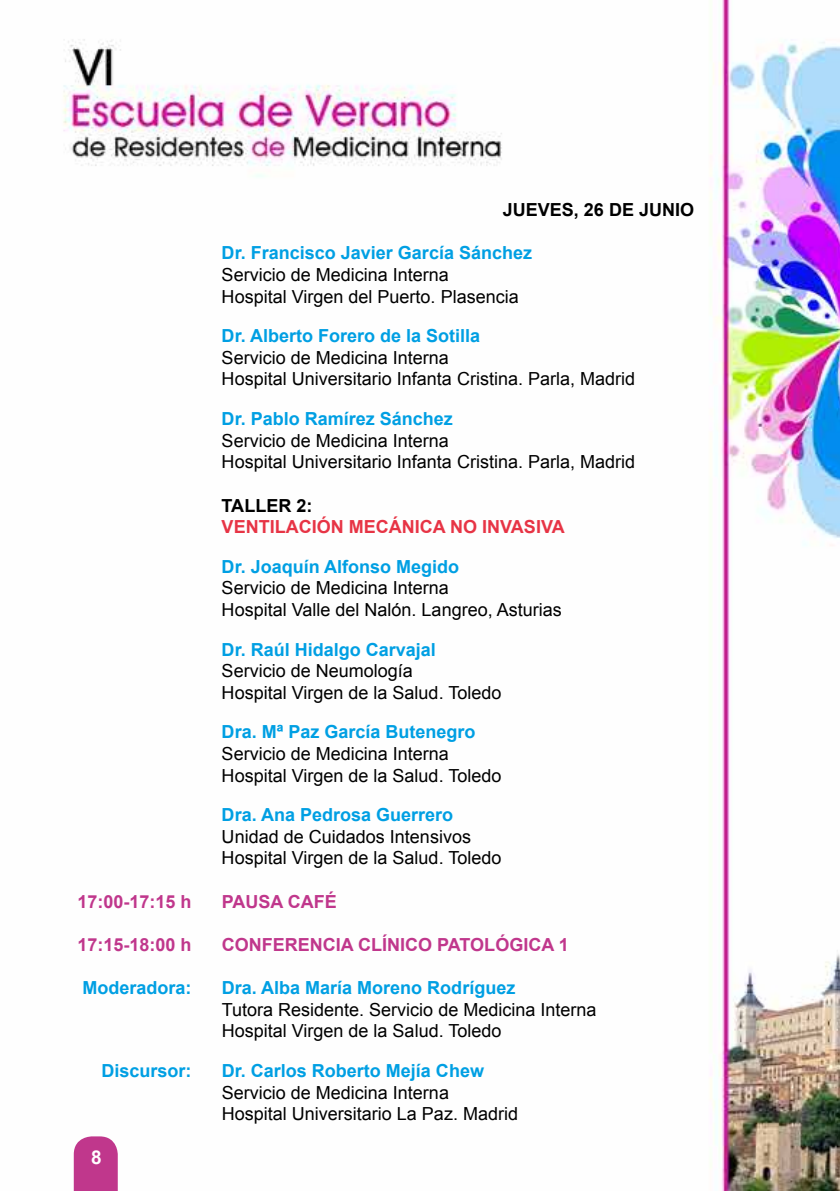
<style>
.page{position:relative;width:840px;height:1191px;background:#fff}
.page>*{position:absolute;margin:0;border:0;box-sizing:border-box;transform-origin:0 0}
.t1{font:700 19px "Arial";color:#fff}
.t2{font:18px/21.6px "Arial";color:#000}
.t3{font:700 18px "Arial";color:#009fe3}
.t4{font:700 18px "Arial";color:#c0378c}
.t5{font:700 18px "Arial";color:#e73445}
.t6{font:700 18px "Arial";color:#000}
</style>
<div class="page">
<img style="left:63px;top:0;width:776px;height:1191px">
<svg style="left:74px;top:1136px;width:44px;height:55px;background:#c44393"></svg>
<p class="t6" style="left:502px;top:198px;width:193px">JUEVES, 26 DE JUNIO</p>
<p class="t3" style="left:221px;top:241px;width:312px">Dr. Francisco Javier García Sánchez</p>
<p class="t2" style="left:221px;top:264px;width:298px">Servicio de Medicina Interna<br>Hospital Virgen del Puerto. Plasencia</p>
<p class="t3" style="left:221px;top:324px;width:260px">Dr. Alberto Forero de la Sotilla</p>
<p class="t2" style="left:221px;top:347px;width:415px">Servicio de Medicina Interna<br>Hospital Universitario Infanta Cristina. Parla, Madrid</p>
<p class="t3" style="left:221px;top:407px;width:233px">Dr. Pablo Ramírez Sánchez</p>
<p class="t2" style="left:221px;top:430px;width:415px">Servicio de Medicina Interna<br>Hospital Universitario Infanta Cristina. Parla, Madrid</p>
<p class="t6" style="left:221px;top:493px;width:92px">TALLER 2:</p>
<p class="t5" style="left:221px;top:515px;width:344px">VENTILACIÓN MECÁNICA NO INVASIVA</p>
<p class="t3" style="left:221px;top:554px;width:239px">Dr. Joaquín Alfonso Megido</p>
<p class="t2" style="left:221px;top:577px;width:341px">Servicio de Medicina Interna<br>Hospital Valle del Nalón. Langreo, Asturias</p>
<p class="t3" style="left:221px;top:637px;width:216px">Dr. Raúl Hidalgo Carvajal</p>
<p class="t2" style="left:221px;top:660px;width:281px">Servicio de Neumología<br>Hospital Virgen de la Salud. Toledo</p>
<p class="t3" style="left:221px;top:720px;width:255px">Dra. Mª Paz García Butenegro</p>
<p class="t2" style="left:221px;top:743px;width:281px">Servicio de Medicina Interna<br>Hospital Virgen de la Salud. Toledo</p>
<p class="t3" style="left:221px;top:803px;width:233px">Dra. Ana Pedrosa Guerrero</p>
<p class="t2" style="left:221px;top:826px;width:281px">Unidad de Cuidados Intensivos<br>Hospital Virgen de la Salud. Toledo</p>
<p class="t4" style="left:77px;top:889px;width:116px">17:00-17:15 h</p>
<p class="t4" style="left:221px;top:889px;width:117px">PAUSA CAFÉ</p>
<p class="t4" style="left:77px;top:932px;width:116px">17:15-18:00 h</p>
<p class="t4" style="left:221px;top:932px;width:348px">CONFERENCIA CLÍNICO PATOLÓGICA 1</p>
<p class="t3" style="left:82px;top:976px;width:111px">Moderadora:</p>
<p class="t3" style="left:221px;top:976px;width:295px">Dra. Alba María Moreno Rodríguez</p>
<p class="t2" style="left:221px;top:998px;width:376px">Tutora Residente. Servicio de Medicina Interna<br>Hospital Virgen de la Salud. Toledo</p>
<p class="t3" style="left:101px;top:1058px;width:92px">Discursor:</p>
<p class="t3" style="left:221px;top:1058px;width:264px">Dr. Carlos Roberto Mejía Chew</p>
<p class="t2" style="left:221px;top:1081px;width:298px">Servicio de Medicina Interna<br>Hospital Universitario La Paz. Madrid</p>
<p class="t1" style="left:91px;top:1144px;width:12px">8</p>
</div>
